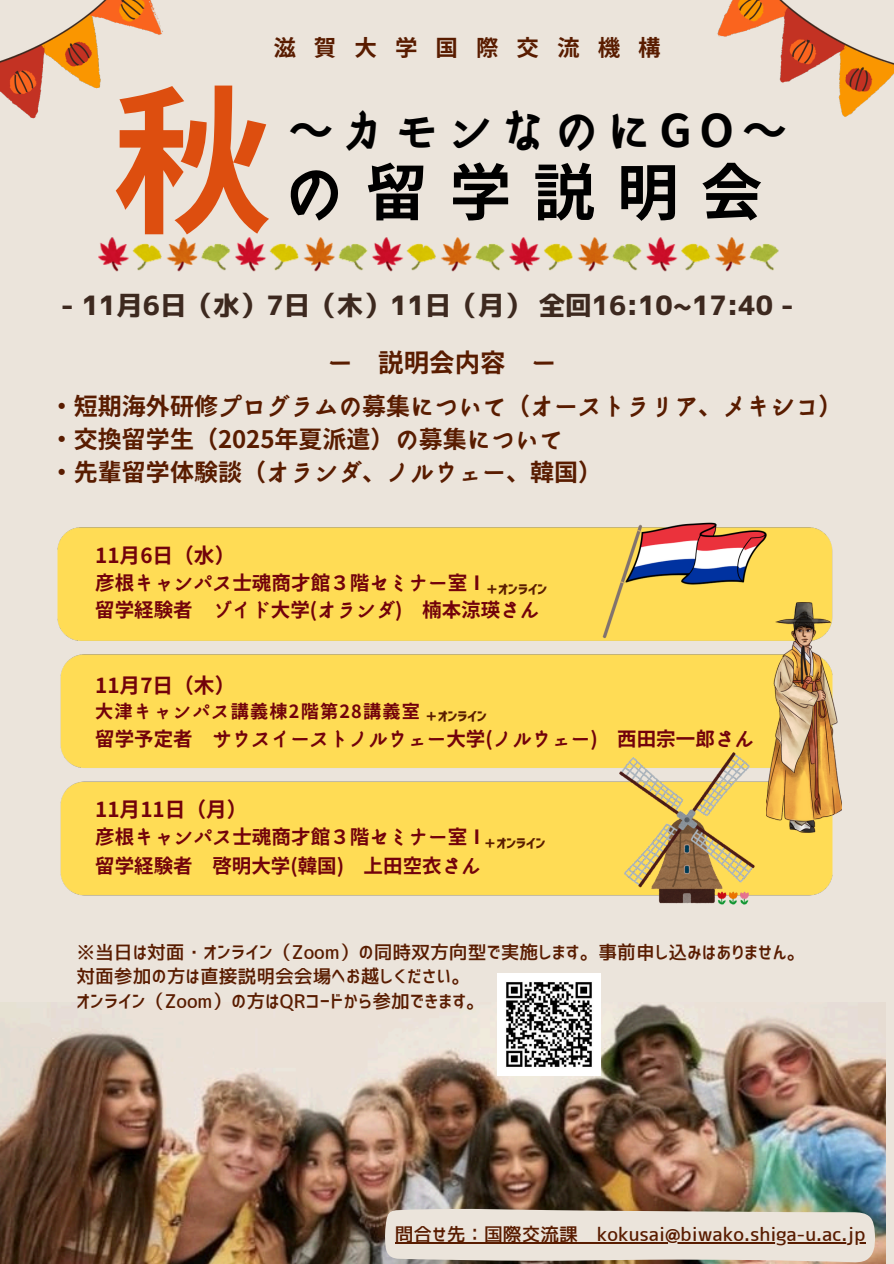
<style>
.page{position:relative;width:894px;height:1264px;background:#fff}
.page>*{position:absolute;margin:0;border:0;box-sizing:border-box;transform-origin:0 0}
.t1{font:700 159.6px "irohakaku C";color:#dd4e0f}
.t2{font:700 61.8px "irohakaku C";letter-spacing:.355em;color:#000}
.t3{font:700 45px "irohakaku C";letter-spacing:.18em;color:#000}
.t4{font:26.55px "Corporate Logo Bold";color:#3d291f}
.t5{font:700 25.5px "irohakaku C";color:#591c00}
.t6{font:700 24px/32.7px "irohakaku C";color:#591c00}
.t7{font:700 22.5px "irohakaku C";letter-spacing:.8em;color:#591c00}
.t8{font:700 20.7px "irohakaku C";color:#72020b}
.t9{font:700 19.5px "irohakaku C";color:#72020b}
.t10{font:18.75px/24.8px "Corporate Logo Medium";color:#591c00}
.t11{font:700 18.15px "irohakaku C";letter-spacing:.07em;color:#72020b}
.t12{font:13.2px "Corporate Logo Bold";color:#591c00}
</style>
<div class="page">
<div style="left:0;top:0;width:893px;height:1263px;background:#ebe4db"></div>
<img style="left:0;top:0;width:163px;height:119px">
<img style="left:717px;top:0;width:176px;height:117px">
<img style="left:99px;top:237px;width:679px;height:34px">
<img style="left:0;top:1002px;width:885px;height:261px">
<img style="left:497px;top:973px;width:103px;height:102px">
<img style="left:57px;top:522px;width:776px;height:374px">
<img style="left:619px;top:752px;width:135px;height:152px">
<img style="left:766px;top:602px;width:75px;height:230px">
<svg style="left:384px;top:1207px;width:491px;height:55px"></svg>
<hr style="left:394px;top:1242px;width:471px;height:1px;background:#591c00">
<p class="t7" style="left:273px;top:32px;width:389px">滋賀大学国際交流機構</p>
<p class="t1" style="left:113px;top:49px;width:161px">秋</p>
<h6 class="t3" style="left:288px;top:99px;width:500px">〜カモンなのにGO〜</h6>
<h3 class="t2" style="left:282px;top:149px;width:481px">の留学説明会</h3>
<p class="t4" style="left:61px;top:292px;width:734px">- 11月6日（水）7日（木）11日（月）全回16:10~17:40 -</p>
<h6 class="t5" style="left:327px;top:344px;width:230px">ー 説明会内容 ー</h6>
<h6 class="t6" style="left:50px;top:390px;width:793px">・短期海外研修プログラムの募集について（オーストラリア、メキシコ）・交換留学生（2025年夏派遣）の募集について<br>・先輩留学体験談（オランダ、ノルウェー、韓国）</h6>
<h6 class="t8" style="left:95px;top:540px;width:142px">11月6日（水）</h6>
<h6 class="t9" style="left:95px;top:569px;width:393px">彦根キャンパス士魂商才館３階セミナー室Ⅰ</h6>
<p class="t12" style="left:485px;top:582px;width:64px">＋オンライン</p>
<p class="t9" style="left:95px;top:595px;width:445px">留学経験者 ゾイド大学(オランダ) 楠本涼瑛さん</p>
<p class="t8" style="left:95px;top:671px;width:142px">11月7日（木）</p>
<p class="t11" style="left:95px;top:698px;width:326px">大津キャンパス講義棟2階第28講義室</p>
<p class="t12" style="left:424px;top:710px;width:64px">＋オンライン</p>
<p class="t9" style="left:95px;top:725px;width:660px">留学予定者 サウスイーストノルウェー大学(ノルウェー) 西田宗一郎さん</p>
<h6 class="t8" style="left:95px;top:795px;width:154px">11月11日（月）</h6>
<h6 class="t9" style="left:95px;top:823px;width:393px">彦根キャンパス士魂商才館３階セミナー室Ⅰ</h6>
<p class="t9" style="left:95px;top:852px;width:387px">留学経験者 啓明大学(韓国) 上田空衣さん</p>
<p class="t12" style="left:483px;top:837px;width:64px">＋オンライン</p>
<h6 class="t10" style="left:76px;top:939px;width:730px">※当日は対面・オンライン（Zoom）の同時双方向型で実施します。事前申し込みはありません。対面参加の方は直接説明会会場へお越しください。</h6>
<p class="t10" style="left:76px;top:989px;width:410px">オンライン（Zoom）の方はQRコードから参加できます。</p>
<h3 class="t10" style="left:394px;top:1222px;width:472px">問合せ先：国際交流課 kokusai@biwako.shiga-u.ac.jp</h3>
</div>
